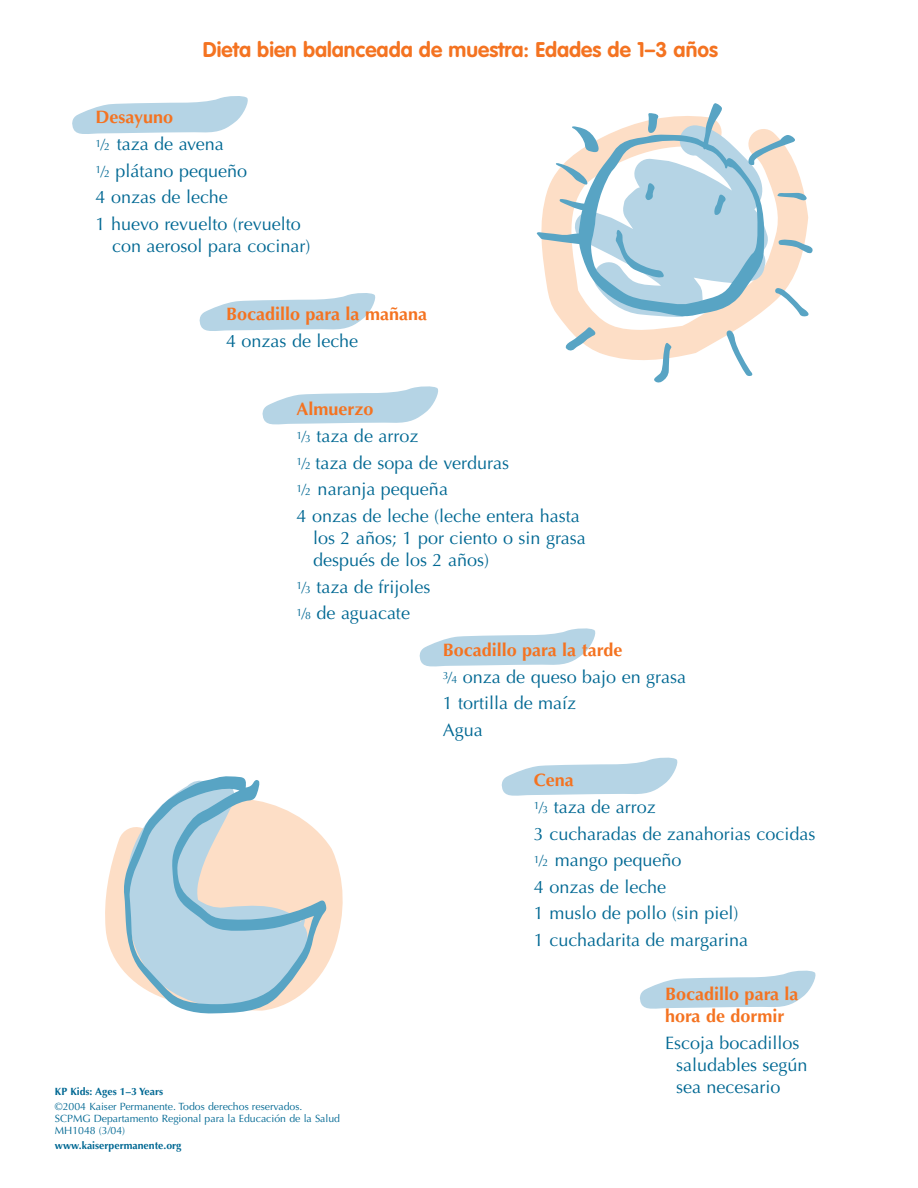
<style>
.page{position:relative;width:918px;height:1188px;background:#fff}
.page>*{position:absolute;margin:0;border:0;box-sizing:border-box;transform-origin:0 0}
.t1{font:700 21px "VAG Rounded";color:#f47321}
.t2{font:18px/26.5px "Optima";color:#006893}
.t3{font:700 18px/22px "Optima";color:#f47321}
.t4{font:10.5px/12px "Optima";color:#006893}
.t5{font:700 10.5px "Optima";color:#006893}
.s1{font-weight:700;color:#f47321}
.s2{font-size:16.5px}
.s3{font-size:10.5px}
</style>
<div class="page">
<svg style="left:640px;top:970px;width:176px;height:39px"></svg>
<svg style="left:501px;top:757px;width:177px;height:39px"></svg>
<svg style="left:419px;top:628px;width:177px;height:39px"></svg>
<svg style="left:262px;top:386px;width:176px;height:39px"></svg>
<svg style="left:72px;top:96px;width:176px;height:38px"></svg>
<svg style="left:199px;top:293px;width:177px;height:38px"></svg>
<svg style="left:561px;top:319px;width:191px;height:41px;fill:#fddec6"></svg>
<svg style="left:653px;top:342px;width:20px;height:41px"></svg>
<svg style="left:565px;top:326px;width:31px;height:26px"></svg>
<svg style="left:726px;top:330px;width:27px;height:46px"></svg>
<svg style="left:536px;top:103px;width:277px;height:216px"></svg>
<svg style="left:105px;top:833px;width:238px;height:137px;fill:#fddec6"></svg>
<svg style="left:123px;top:776px;width:204px;height:238px"></svg>
<p class="t1" style="left:203px;top:41px;width:517px">Dieta bien balanceada de muestra: Edades de 1–3 años</p>
<p class="t2" style="left:96px;top:106px;width:207px"><span class="s1">Desayuno<br></span><sup>1</sup><span class="s2">⁄</span><span class="s3">2</span> taza de avena<br><sup>1</sup><span class="s2">⁄</span><span class="s3">2</span> plátano pequeño<br>4 onzas de leche<br>1 huevo revuelto (revuelto</p>
<p class="t2" style="left:112px;top:234px;width:200px">con aerosol para cocinar)</p>
<p class="t3" style="left:226px;top:305px;width:203px">Bocadillo para la mañana</p>
<p class="t2" style="left:226px;top:329px;width:134px">4 onzas de leche</p>
<p class="t2" style="left:297px;top:398px;width:285px"><span class="s1">Almuerzo<br></span><sup>1</sup><span class="s2">⁄</span><span class="s3">3</span> taza de arroz<br><sup>1</sup><span class="s2">⁄</span><span class="s3">2</span> taza de sopa de verduras<br><sup>1</sup><span class="s2">⁄</span><span class="s3">2</span> naranja pequeña<br>4 onzas de leche (leche entera hasta</p>
<p class="t2" style="left:313px;top:529px;width:274px;line-height:22px">los 2 años; 1 por ciento o sin grasa después de los 2 años)</p>
<p class="t2" style="left:297px;top:575px;width:135px"><sup>1</sup><span class="s2">⁄</span><span class="s3">3</span> taza de frijoles<br><sup>1</sup><span class="s2">⁄</span><span class="s3">8</span> de aguacate</p>
<p class="t2" style="left:443px;top:638px;width:245px"><span class="s1">Bocadillo para la tarde<br></span><sup>3</sup><span class="s2">⁄</span><span class="s3">4</span> onza de queso bajo en grasa<br>1 tortilla de maíz<br>Agua</p>
<p class="t2" style="left:534px;top:769px;width:283px"><span class="s1">Cena<br></span><sup>1</sup><span class="s2">⁄</span><span class="s3">3</span> taza de arroz<br>3 cucharadas de zanahorias cocidas<br><sup>1</sup><span class="s2">⁄</span><span class="s3">2</span> mango pequeño<br>4 onzas de leche<br>1 muslo de pollo (sin piel)<br>1 cuchadarita de margarina</p>
<p class="t3" style="left:665px;top:985px;width:135px">Bocadillo para la hora de dormir</p>
<p class="t2" style="left:676px;top:1033px;width:133px;line-height:22px;text-indent:-11px">Escoja bocadillos saludables según sea necesario</p>
<p class="t5" style="left:55px;top:1087px;width:110px">KP Kids: Ages 1–3 Years</p>
<p class="t4" style="left:55px;top:1101px;width:287px">©2004 Kaiser Permanente. Todos derechos reservados.<br>SCPMG Departamento Regional para la Educación de la Salud<br>MH1048 (3/04)</p>
<p class="t5" style="left:55px;top:1141px;width:128px">www.kaiserpermanente.org</p>
</div>
